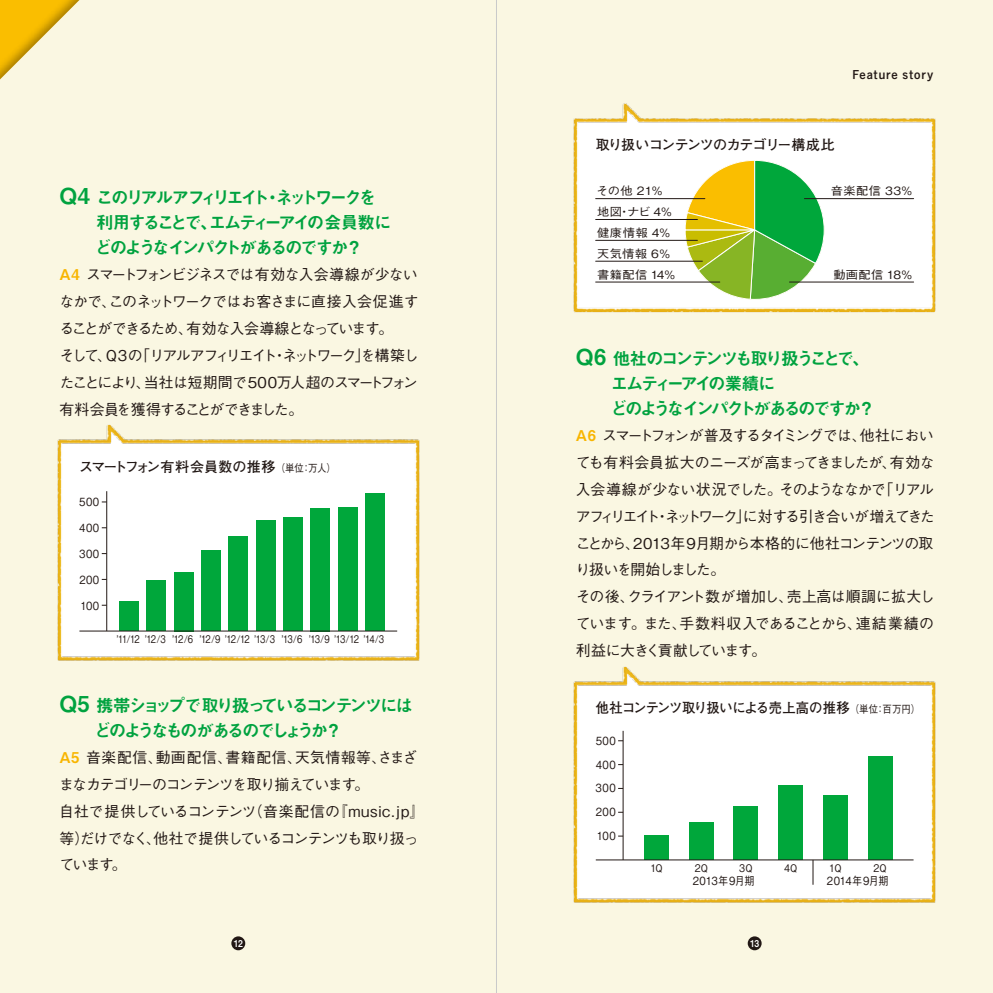
<style>
.page{position:relative;width:993px;height:993px;background:#fff}
.page>*{position:absolute;margin:0;border:0;box-sizing:border-box;transform-origin:0 0}
.t1{font:17.5px/25px "Midashi Go Pr 5 MB31";letter-spacing:-.155em;color:#00a23f}
.t2{font:17.5px "Midashi Go Pr 5 MB31";letter-spacing:-.175em;color:#00a23f}
.t3{font:500 14.88px/26.8px "Gothic BBB Pr 5";letter-spacing:-.08em;color:#221815}
.t4{font:700 14px "Futo Go B101 Pr 5";letter-spacing:-.045em;color:#221815;scale:.95 1}
.t5{font:700 14px "Futo Go B101 Pr 5";letter-spacing:-.005em;color:#221815}
.t6{font:700 14px "Futo Go B101 Pr 5";letter-spacing:-.045em;color:#221815}
.t7{font:11.55px "Koburina Go Std N W6";letter-spacing:.07em;color:#221815}
.t8{font:500 11.38px/20.8px "Gothic BBB Pr 5";letter-spacing:.025em;color:#221815;scale:1.08 1}
.t9{font:500 11.2px "Gothic BBB Pr 5";letter-spacing:.045em;color:#221815;scale:.9 1}
.t10{font:500 11.2px "Gothic BBB Pr 5";letter-spacing:-.01em;color:#221815;scale:.9 1}
.t11{font:500 10.5px "Gothic BBB Pr 5";letter-spacing:-.115em;color:#221815;scale:.8 1}
.t12{font:500 10.5px "Gothic BBB Pr 5";letter-spacing:-.075em;color:#221815;scale:.9 1}
.t13{font:9.45px "Midashi Go Pr 5 MB31";color:#fff;scale:.9 1}
.s1{font-size:21.88px}
.s2{font-family:"Midashi Go Pr 5 MB31";font-weight:400;color:#f8b500}
.s3{font-family:"Gothic BBB Pr 5";font-weight:500;font-size:10.5px}
</style>
<div class="page">
<div style="left:0;top:0;width:992px;height:992px;background:#faf7e2"></div>
<svg style="left:0;top:0;width:79px;height:79px"></svg>
<img style="left:573px;top:103px;width:363px;height:210px">
<img style="left:57px;top:424px;width:363px;height:237px">
<img style="left:573px;top:666px;width:363px;height:285px">
<div style="left:644px;top:835px;width:24px;height:24px;background:#00a73b"></div>
<div style="left:688px;top:822px;width:25px;height:37px;background:#00a73b"></div>
<div style="left:733px;top:806px;width:25px;height:53px;background:#00a73b"></div>
<div style="left:778px;top:785px;width:24px;height:74px;background:#00a73b"></div>
<div style="left:822px;top:795px;width:25px;height:64px;background:#00a73b"></div>
<div style="left:867px;top:756px;width:25px;height:103px;background:#00a73b"></div>
<hr style="left:595px;top:859px;width:318px;height:1px;background:#221815">
<hr style="left:622px;top:730px;width:1px;height:129px;background:#221815">
<svg style="left:812px;top:859px;width:1px;height:25px"></svg>
<div style="left:747px;top:936px;width:14px;height:13px;background:#221815;border-radius:50%"></div>
<div style="left:231px;top:936px;width:14px;height:13px;background:#221815;border-radius:50%"></div>
<hr style="left:496px;top:0;width:1px;height:992px;background:#c9caca">
<p class="t2" style="left:59px;top:183px;width:318px"><span class="s1">Q4</span> このリアルアフィリエイト・ネットワークを</p>
<p class="t2" style="left:96px;top:208px;width:297px">利用することで、エムティーアイの会員数に</p>
<p class="t1" style="left:59px;top:234px;width:305px">　　どのようなインパクトがあるのですか？</p>
<p class="t3" style="left:59px;top:260px;width:361px"><span class="s2">A4</span> スマートフォンビジネスでは有効な入会導線が少ないなかで、このネットワークではお客さまに直接入会促進することができるため、有効な入会導線となっています。<br>そして、Q3の「リアルアフィリエイト・ネットワーク」を構築したことにより、当社は短期間で500万人超のスマートフォン有料会員を獲得することができました。</p>
<p class="t5" style="left:79px;top:455px;width:258px">スマートフォン有料会員数の推移 <span class="s3">（単位：万人）</span></p>
<p class="t9" style="left:79px;top:493px;width:24px">500</p>
<p class="t9" style="left:79px;top:518px;width:24px">400</p>
<p class="t9" style="left:79px;top:544px;width:24px">300</p>
<p class="t9" style="left:79px;top:570px;width:24px">200</p>
<p class="t9" style="left:80px;top:596px;width:23px">100</p>
<p class="t11" style="left:116px;top:630px;width:336px">ʼ11/12 ʼ12/3 ʼ12/6 ʼ12/9 ʼ12/12 ʼ13/3 ʼ13/6 ʼ13/9 ʼ13/12 ʼ14/3</p>
<p class="t1" style="left:59px;top:691px;width:355px"><span class="s1">Q5</span> 携帯ショップで取り扱っているコンテンツには　　どのようなものがあるのでしょうか？</p>
<p class="t3" style="left:59px;top:742px;width:367px"><span class="s2">A5</span> 音楽配信、動画配信、書籍配信、天気情報等、さまざまなカテゴリーのコンテンツを取り揃えています。<br>自社で提供しているコンテンツ（音楽配信の『music.jp』等）だけでなく、他社で提供しているコンテンツも取り扱っています。</p>
<p class="t7" style="left:852px;top:66px;width:82px">Feature story</p>
<p class="t6" style="left:595px;top:133px;width:241px">取り扱いコンテンツのカテゴリー構成比</p>
<p class="t8" style="left:596px;top:179px;width:63px">その他 21%</p>
<p class="t8" style="left:597px;top:221px;width:74px">健康情報 4%天気情報 6%書籍配信 14%</p>
<p class="t8" style="left:597px;top:200px;width:70px">地図・ナビ 4%</p>
<p class="t8" style="left:830px;top:179px;width:77px">音楽配信 33%</p>
<p class="t8" style="left:833px;top:263px;width:74px">動画配信 18%</p>
<p class="t1" style="left:575px;top:344px;width:301px"><span class="s1">Q6</span> 他社のコンテンツも取り扱うことで、　　エムティーアイの業績に<br>　　どのようなインパクトがあるのですか？</p>
<p class="t3" style="left:575px;top:421px;width:360px"><span class="s2">A6</span> スマートフォンが普及するタイミングでは、他社においても有料会員拡大のニーズが高まってきましたが、有効な入会導線が少ない状況でした。そのようななかで「リアルアフィリエイト・ネットワーク」に対する引き合いが増えてきたことから、2013年9月期から本格的に他社コンテンツの取り扱いを開始しました。<br>その後、クライアント数が増加し、売上高は順調に拡大しています。また、手数料収入であることから、連結業績の利益に大きく貢献しています。</p>
<p class="t4" style="left:595px;top:696px;width:343px">他社コンテンツ取り扱いによる売上高の推移<span class="s3">（単位：百万円）</span></p>
<p class="t9" style="left:595px;top:731px;width:24px">500</p>
<p class="t9" style="left:595px;top:755px;width:24px">400</p>
<p class="t9" style="left:595px;top:779px;width:24px">300</p>
<p class="t9" style="left:595px;top:802px;width:24px">200</p>
<p class="t9" style="left:596px;top:826px;width:23px">100</p>
<p class="t12" style="left:650px;top:859px;width:15px">1Q</p>
<p class="t12" style="left:694px;top:859px;width:16px">2Q</p>
<p class="t12" style="left:739px;top:859px;width:16px">3Q</p>
<p class="t12" style="left:783px;top:859px;width:16px">4Q</p>
<p class="t12" style="left:828px;top:859px;width:15px">1Q</p>
<p class="t12" style="left:873px;top:859px;width:16px">2Q</p>
<p class="t10" style="left:692px;top:871px;width:70px">2013年9月期</p>
<p class="t10" style="left:826px;top:871px;width:70px">2014年9月期</p>
<p class="t13" style="left:233px;top:935px;width:12px">12</p>
<p class="t13" style="left:749px;top:935px;width:12px">13</p>
</div>
